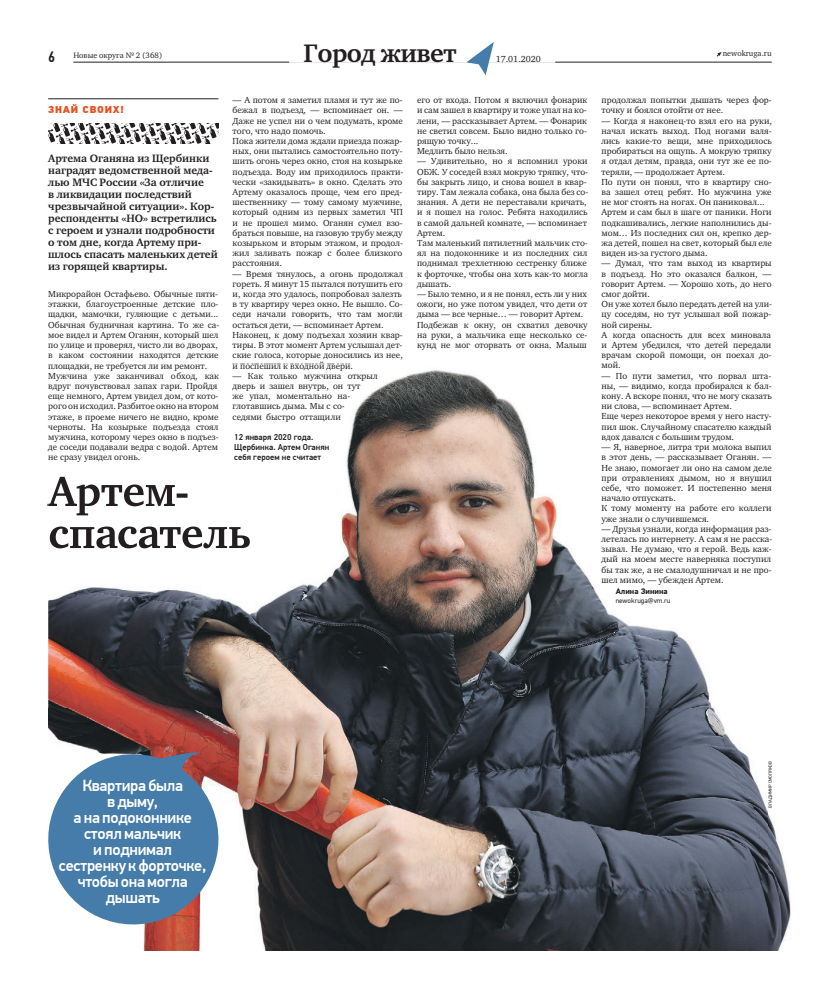
<style>
.page{position:relative;width:820px;height:993px;background:#fff}
.page>*{position:absolute;margin:0;border:0;box-sizing:border-box;transform-origin:0 0}
.t1{font:700 26px "Charter ITC";letter-spacing:-.02em;color:#231f20}
.t2{font:500 16px/16px "PF Din Text Pro";letter-spacing:-.02em;color:#fff;text-align:center}
.t3{font:500 15px "PF Din Text Cond Pro";color:#231f20}
.t4{font:700 11px/12px "Charter ITC";color:#231f20}
.t5{font:900 10px "PF Din Text Pro";letter-spacing:.07em;color:#e65120}
.t6{font:9px/10.2px "Charter ITC";color:#231f20}
.t7{font:500 8.5px/10.2px "PF Din Text Pro";color:#231f20}
.t8{font:8px "Charter ITC";color:#231f20}
.t9{font:700 8px "PF Din Text Pro";color:#231f20}
.t10{font:7px "PF Din Text Pro";color:#231f20}
.t11{font:4.5px "PF Din Text Pro";color:#231f20}
</style>
<div class="page">
<hr style="left:73px;top:62px;width:698px;height:1px;background:#231f20">
<div style="left:289px;top:43px;width:266px;height:20px;background:#fff"></div>
<svg style="left:466px;top:42px;width:27px;height:33px"></svg>
<svg style="left:716px;top:52px;width:5px;height:5px"></svg>
<svg style="left:48px;top:123px;width:170px;height:21px"></svg>
<hr style="left:48px;top:99px;width:170px;height:1px;background:#231f20">
<img style="left:48px;top:370px;width:743px;height:580px">
<img style="left:232px;top:372px;width:145px;height:8px">
<img style="left:232px;top:384px;width:128px;height:7px">
<img style="left:232px;top:394px;width:118px;height:7px">
<img style="left:233px;top:403px;width:111px;height:7px">
<img style="left:233px;top:412px;width:107px;height:9px">
<img style="left:48px;top:372px;width:170px;height:8px">
<img style="left:48px;top:382px;width:170px;height:9px">
<img style="left:48px;top:393px;width:170px;height:18px">
<img style="left:48px;top:415px;width:170px;height:6px">
<img style="left:48px;top:423px;width:170px;height:8px">
<img style="left:48px;top:435px;width:170px;height:17px">
<img style="left:48px;top:456px;width:92px;height:6px">
<img style="left:235px;top:434px;width:78px;height:7px">
<img style="left:235px;top:444px;width:94px;height:8px">
<img style="left:234px;top:454px;width:87px;height:8px">
<img style="left:48px;top:476px;width:139px;height:39px">
<img style="left:50px;top:526px;width:200px;height:22px">
<svg style="left:48px;top:747px;width:177px;height:184px;fill:#457ca9"></svg>
<svg style="left:146px;top:751px;width:55px;height:21px"></svg>
<p class="t3" style="left:48px;top:51px;width:8px">6</p>
<p class="t1" style="left:303px;top:37px;width:154px">Город живет</p>
<p class="t6" style="left:495px;top:54px;width:47px">17.01.2020</p>
<p class="t8" style="left:73px;top:50px;width:90px">Новые округа № 2 (368)</p>
<p class="t8" style="left:722px;top:48px;width:50px">newokruga.ru</p>
<p class="t6" style="left:232px;top:95px;width:172px">— А потом я заметил пламя и тут же по&shy;бежал в подъезд, — вспоминает он. — Даже не успел ни о чем подумать, кроме того, что надо помочь.<br>Пока жители дома ждали приезда пожар&shy;ных, они пытались самостоятельно поту&shy;шить огонь через окно, стоя на козырьке подъезда. Воду им приходилось практи&shy;чески «закидывать» в окно. Сделать это Артему оказалось проще, чем его пред&shy;шественнику — тому самому мужчине, который одним из первых заметил ЧП и не прошел мимо. Оганян сумел взо&shy;браться повыше, на газовую трубу между козырьком и вторым этажом, и продол&shy;жил заливать пожар с более близкого расстояния.</p>
<p class="t6" style="left:232px;top:268px;width:172px">— Время тянулось, а огонь продолжал гореть. Я минут 15 пытался потушить его и, когда это удалось, попробовал залезть в ту квартиру через окно. Не вышло. Со&shy;седи начали говорить, что там могли остаться дети, — вспоминает Артем.<br>Наконец, к дому подъехал хозяин квар&shy;тиры. В этот момент Артем услышал дет&shy;ские голоса, которые доносились из нее,</p>
<p class="t6" style="left:417px;top:95px;width:172px">его от входа. Потом я включил фонарик и сам зашел в квартиру и тоже упал на ко&shy;лени, — рассказывает Артем. — Фонарик не светил совсем. Было видно только го&shy;рящую точку...<br>Медлить было нельзя.</p>
<p class="t6" style="left:417px;top:156px;width:173px">— Удивительно, но я вспомнил уроки ОБЖ. У соседей взял мокрую тряпку, что&shy;бы закрыть лицо, и снова вошел в квар&shy;тиру. Там лежала собака, она была без со&shy;знания. А дети не переставали кричать, и я пошел на голос. Ребята находились в самой дальней комнате, — вспоминает Артем.<br>Там маленький пятилетний мальчик сто&shy;ял на подоконнике и из последних сил поднимал трехлетнюю сестренку ближе к форточке, чтобы она хоть как-то могла дышать.</p>
<p class="t6" style="left:417px;top:289px;width:172px">— Было темно, и я не понял, есть ли у них ожоги, но уже потом увидел, что дети от дыма — все черные… — говорит Артем.<br>Подбежав к окну, он схватил девочку на руки, а мальчика еще несколько се&shy;кунд не мог оторвать от окна. Малыш</p>
<p class="t6" style="left:601px;top:95px;width:172px">продолжал попытки дышать через фор&shy;точку и боялся отойти от нее.</p>
<p class="t6" style="left:601px;top:115px;width:172px">— Когда я наконец-то взял его на руки, начал искать выход. Под ногами валя&shy;лись какие-то вещи, мне приходилось пробираться на ощупь. А мокрую тряпку я отдал детям, правда, они тут же ее по&shy;теряли, — продолжает Артем.<br>По пути он понял, что в квартиру сно&shy;ва зашел отец ребят. Но мужчина уже не мог стоять на ногах. Он паниковал...<br>Артем и сам был в шаге от паники. Ноги подкашивались, легкие наполнились ды&shy;мом… Из последних сил он, крепко дер&shy;жа детей, пошел на свет, который был еле виден из-за густого дыма.</p>
<p class="t6" style="left:601px;top:258px;width:172px">— Думал, что там выход из квартиры в подъезд. Но это оказался балкон, — говорит Артем. — Хорошо хоть, до него смог дойти.<br>Он уже хотел было передать детей на ули&shy;цу соседям, но тут услышал вой пожар&shy;ной сирены.<br>А когда опасность для всех миновала и Артем убедился, что детей передали врачам скорой помощи, он поехал до&shy;мой.</p>
<p class="t6" style="left:601px;top:370px;width:172px">— По пути заметил, что порвал шта&shy;ны, — видимо, когда пробирался к бал&shy;кону. А вскоре понял, что не могу сказать ни слова, — вспоминает Артем.<br>Еще через некоторое время у него насту&shy;пил шок. Случайному спасателю каждый вдох давался с большим трудом.</p>
<p class="t6" style="left:601px;top:442px;width:172px">— Я, наверное, литра три молока выпил в этот день, — рассказывает Оганян. —<br>Не знаю, помогает ли оно на самом деле при отравлениях дымом, но я внушил себе, что поможет. И постепенно меня начало отпускать.<br>К тому моменту на работе его коллеги уже знали о случившемся.</p>
<p class="t6" style="left:601px;top:523px;width:172px;text-align:justify">— Друзья узнали, когда информация раз&shy;летелась по интернету. А сам я не расска&shy;зывал. Не думаю, что я герой. Ведь каж&shy;дый на моем месте наверняка поступил бы так же, а не смалодушничал и не про&shy;шел мимо, — убежден Артем.</p>
<p class="t9" style="left:615px;top:586px;width:53px">Алина Зинина</p>
<p class="t10" style="left:615px;top:598px;width:56px">newokruga@vm.ru</p>
<p class="t5" style="left:48px;top:106px;width:77px">ЗНАЙ СВОИХ!</p>
<p class="t4" style="left:48px;top:152px;width:171px">Артема Оганяна из Щербинки наградят ведомственной меда&shy;лью МЧС России «За отличие<br>в ликвидации последствий чрезвычайной ситуации». Кор&shy;респонденты «НО» встретились с героем и узнали подробности о том дне, когда Артему при&shy;шлось спасать маленьких детей из горящей квартиры.</p>
<p class="t6" style="left:48px;top:289px;width:172px">Микрорайон Остафьево. Обычные пяти&shy;этажки, благоустроенные детские пло&shy;щадки, мамочки, гуляющие с детьми...<br>Обычная будничная картина. То же са&shy;мое видел и Артем Оганян, который шел по улице и проверял, чисто ли во дворах, в каком состоянии находятся детские</p>
<p class="t6" style="left:48px;top:360px;width:172px">площадки, не требуется ли им ремонт.<br>Мужчина уже заканчивал обход, как вдруг почувствовал запах гари. Пройдя еще немного, Артем увидел дом, от кото&shy;рого он исходил. Разбитое окно на втором этаже, в проеме ничего не видно, кроме черноты. На козырьке подъезда стоял мужчина, которому через окно в подъез&shy;де соседи подавали ведра с водой. Артем не сразу увидел огонь.</p>
<p class="t6" style="left:232px;top:360px;width:122px">и поспешил к входной двери.</p>
<p class="t6" style="left:232px;top:370px;width:146px">— Как только мужчина открыл дверь и зашел внутрь, он тут<br>же упал, моментально на&shy;глотавшись дыма. Мы с со-<br>седями быстро оттащили</p>
<p class="t7" style="left:234px;top:432px;width:96px">12 января 2020 года.<br>Щербинка. Артем Оганян себя героем не считает</p>
<p class="t2" style="left:59px;top:778px;width:149px">Квартира была<br>в дыму,<br>а на подоконнике стоял мальчик<br>и поднимал сестренкукфорточке, чтобы она могла дышать</p>
<p class="t11" style="left:768px;top:807px;width:48px;rotate:-90deg">ВЛАДИМИР СМОЛЯКОВ</p>
</div>
